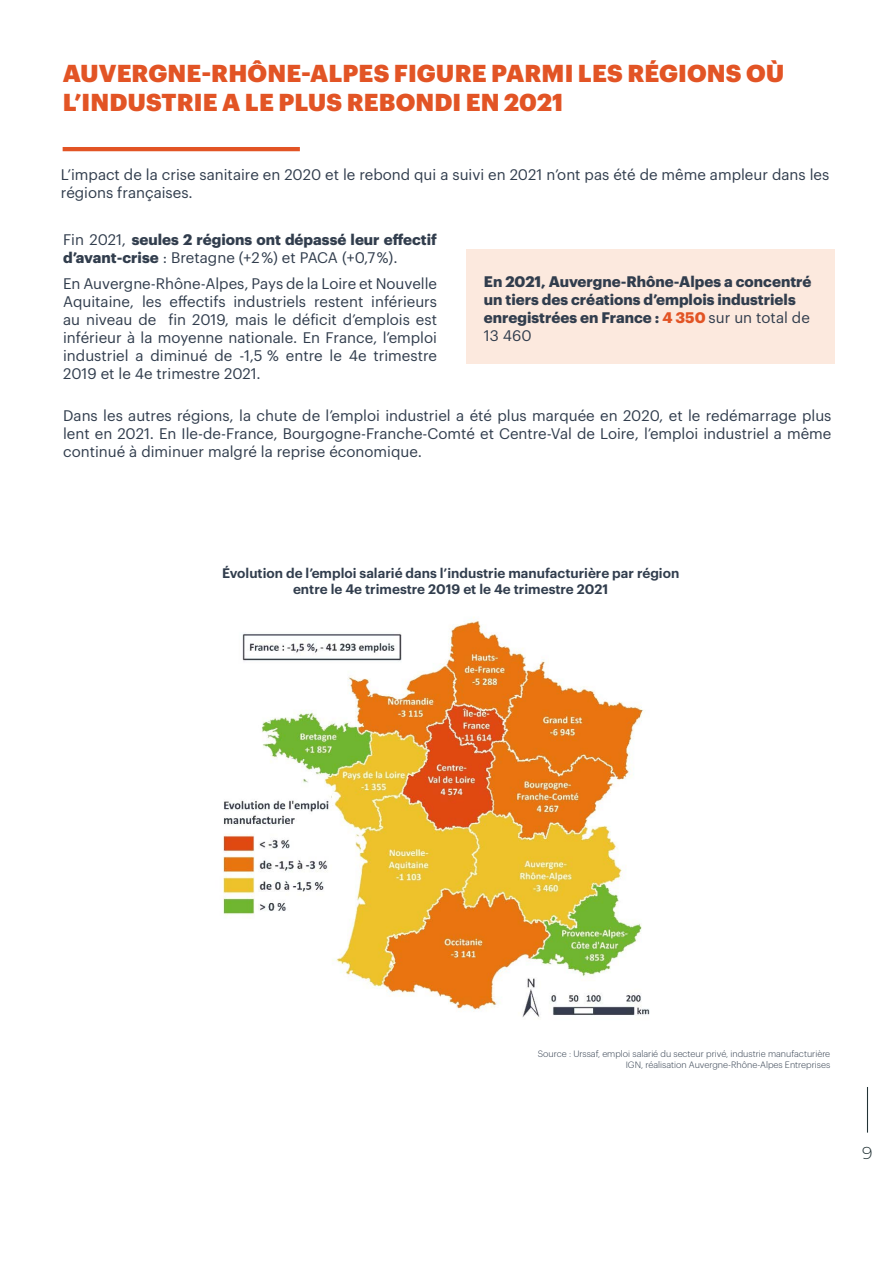
<style>
.page{position:relative;width:893px;height:1263px;background:#fff}
.page>*{position:absolute;margin:0;border:0;box-sizing:border-box;transform-origin:0 0}
.t1{font:900 24px/28.8px "Graphik";letter-spacing:.005em;color:#e25425}
.t2{font:300 17.25px "Montserrat";color:#233336}
.t3{font:15px/18px "Graphik";color:#313d4d;text-align:justify}
.t4{font:700 15px/18px "Graphik";color:#313d4d}
.t5{font:600 13.5px/16.2px "Graphik";color:#313d4d;text-align:center}
.t6{font:300 9px/10.8px "Graphik";color:#313d4d;text-align:right}
.s1{font-weight:400}
.s2{color:#e25425}
</style>
<div class="page">
<hr style="left:867px;top:1087px;width:1px;height:45px;background:#233336">
<hr style="left:63px;top:147px;width:237px;height:4px;background:#e25425">
<img style="left:223px;top:617px;width:427px;height:402px">
<div style="left:466px;top:249px;width:368px;height:115px;background:#fce9de"></div>
<h1 class="t1" style="left:63px;top:57px;width:723px">AUVERGNE-RHÔNE-ALPES FIGURE PARMI LES RÉGIONS OÙ<br>L’INDUSTRIE A LE PLUS REBONDI EN 2021</h1>
<p class="t3" style="left:61px;top:165px;width:770px">L’impact de la crise sanitaire en 2020 et le rebond qui a suivi en 2021 n’ont pas été de même ampleur dans les régions françaises.</p>
<p class="t4" style="left:63px;top:229px;width:375px"><span class="s1">Fin 2021,</span> seules 2 régions ont dépassé leur effectif d’avant-crise <span class="s1">: Bretagne (+2 %) et PACA (+0,7 %).</span></p>
<p class="t3" style="left:63px;top:273px;width:375px">En Auvergne-Rhône-Alpes, Pays de la Loire et Nouvelle Aquitaine, les effectifs industriels restent inférieurs au niveau de fin 2019, mais le déficit d’emplois est inférieur à la moyenne nationale. En France, l’emploi industriel a diminué de -1,5 % entre le 4e trimestre 2019 et le 4e trimestre 2021.</p>
<p class="t3" style="left:63px;top:406px;width:770px">Dans les autres régions, la chute de l’emploi industriel a été plus marquée en 2020, et le redémarrage plus lent en 2021. En Ile-de-France, Bourgogne-Franche-Comté et Centre-Val de Loire, l’emploi industriel a même continué à diminuer malgré la reprise économique.</p>
<p class="t4" style="left:484px;top:271px;width:329px">En 2021, Auvergne-Rhône-Alpes a concentré un tiers des créations d’emplois industriels enregistrées en France : <span class="s2">4 350</span> <span class="s1">sur un total de 13 460</span></p>
<p class="t5" style="left:222px;top:564px;width:459px">Évolution de l’emploi salarié dans l’industrie manufacturière par région entre le 4e trimestre 2019 et le 4e trimestre 2021</p>
<p class="t6" style="left:538px;top:1047px;width:294px">Source : Urssaf, emploi salarié du secteur privé, industrie manufacturière<br>IGN, réalisation Auvergne-Rhône-Alpes Entreprises</p>
<p class="t2" style="left:862px;top:1141px;width:12px">9</p>
</div>
